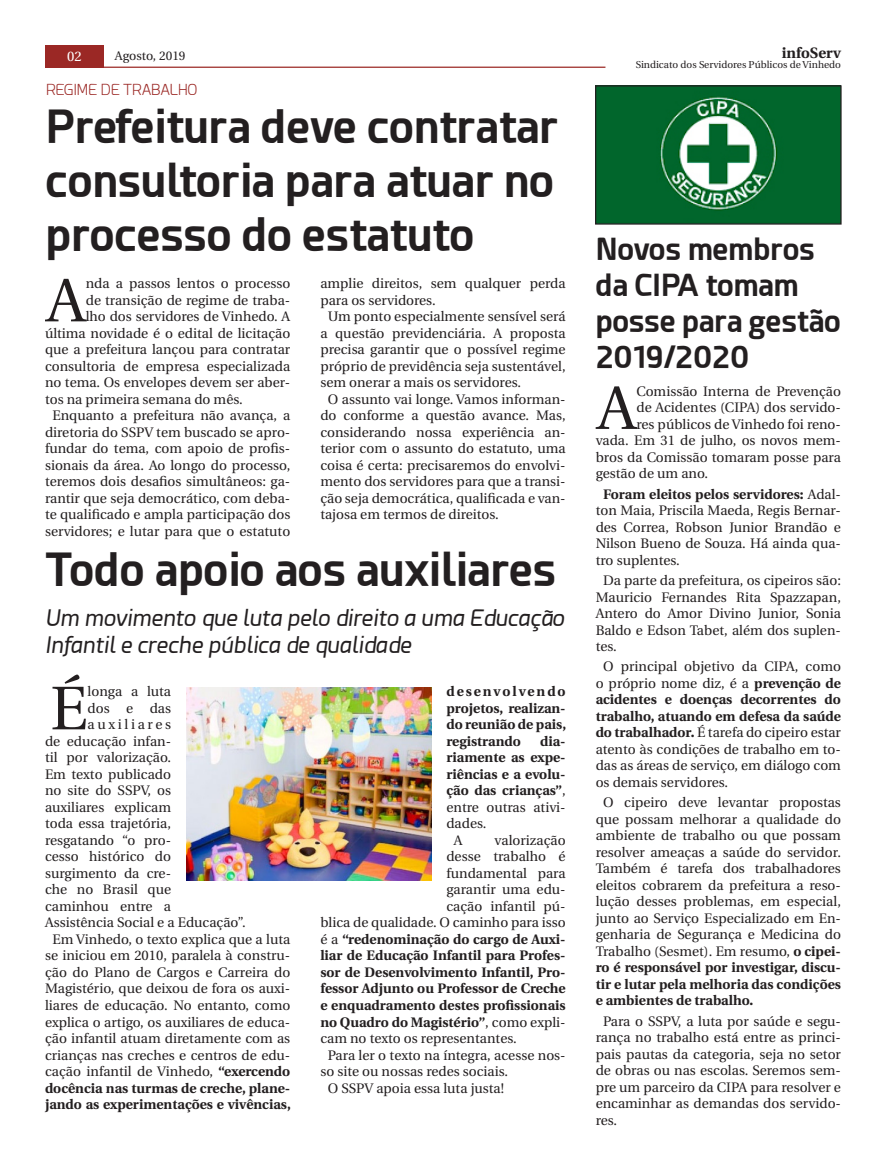
<style>
.page{position:relative;width:886px;height:1170px;background:#fff}
.page>*{position:absolute;margin:0;border:0;box-sizing:border-box;transform-origin:0 0}
.t1{font:61.5px "Heuristica";color:#231f20}
.t2{font:700 45px/54px "Esphimere";color:#231f20;text-align:justify}
.t3{font:700 30px/36px "Esphimere";color:#231f20}
.t4{font:italic 22.5px/27px "Esphimere";color:#231f20}
.t5{font:300 15px "Esphimere";color:#9b2825}
.t6{font:700 15px "Heuristica";color:#231f20}
.t7{font:13.75px/16.5px "Heuristica";color:#231f20;text-align:justify}
.t8{font:700 13.75px/16.5px "Heuristica";color:#231f20;text-align:justify}
.t9{font:13.75px "Heuristica";letter-spacing:.195em;color:#231f20}
.t10{font:13.75px "Heuristica";color:#fff}
.t11{font:12.5px "Heuristica";color:#231f20}
.t12{font:10px "Heuristica";color:#231f20}
.s1{font-weight:700}
.s2{font-weight:400}
</style>
<div class="page">
<div style="left:45px;top:45px;width:58px;height:22px;background:#9b2825"></div>
<hr style="left:45px;top:67px;width:560px;height:1px;background:#9b2825">
<img style="left:597px;top:87px;width:242px;height:135px">
<div style="left:595px;top:85px;width:246px;height:139px;border:1px solid #231f20"></div>
<img style="left:186px;top:687px;width:245px;height:192px">
<p class="t10" style="left:67px;top:46px;width:16px">02</p>
<p class="t11" style="left:115px;top:46px;width:72px">Agosto, 2019</p>
<p class="t5" style="left:46px;top:81px;width:153px">REGIME DE TRABALHO</p>
<p class="t2" style="left:46px;top:99px;width:514px">Prefeitura deve contratar consultoria para atuar no processo do estatuto</p>
<p class="t1" style="left:47px;top:253px;width:41px">A</p>
<p class="t7" style="left:86px;top:275px;width:206px">nda a passos lentos o processo</p>
<p class="t7" style="left:86px;top:292px;width:206px">de transição de regime de traba-</p>
<p class="t7" style="left:86px;top:308px;width:206px">lho dos servidores de Vinhedo. A</p>
<p class="t7" style="left:45px;top:325px;width:247px">última novidade é o edital de licitação</p>
<p class="t7" style="left:45px;top:341px;width:247px">que a prefeitura lançou para contratar</p>
<p class="t7" style="left:45px;top:358px;width:247px">consultoria de empresa especializada</p>
<p class="t7" style="left:45px;top:374px;width:247px">no tema. Os envelopes devem ser aber-</p>
<p class="t7" style="left:45px;top:391px;width:199px">tos na primeira semana do mês.</p>
<p class="t7" style="left:45px;top:407px;width:247px;text-align:center">Enquanto a prefeitura não avança, a diretoria do SSPV tem buscado se apro&shy;fundar do tema, com apoio de profis&shy;sionais da área. Ao longo do processo, teremos dois desafios simultâneos: ga&shy;rantir que seja democrático, com deba&shy;te qualificado e ampla participação dos servidores; e lutar para que o estatuto</p>
<p class="t7" style="left:320px;top:275px;width:247px">amplie direitos, sem qualquer perda para os servidores.</p>
<p class="t7" style="left:320px;top:308px;width:247px;text-indent:8px">Um ponto especialmente sensível será a questão previdenciária. A proposta precisa garantir que o possível regime próprio de previdência seja sustentável, sem onerar a mais os servidores.</p>
<p class="t7" style="left:320px;top:391px;width:247px;text-indent:8px">O assunto vai longe. Vamos informan&shy;do conforme a questão avance. Mas, considerando nossa experiência an&shy;terior com o assunto do estatuto, uma coisa é certa: precisaremos do envolvi&shy;mento dos servidores para que a transi&shy;ção seja democrática, qualificada e van&shy;tajosa em termos de direitos.</p>
<p class="t2" style="left:45px;top:542px;width:513px">Todo apoio aos auxiliares</p>
<p class="t4" style="left:45px;top:604px;width:521px">Um movimento que luta pelo direito a uma Educação<br>Infantil e creche pública de qualidade</p>
<p class="t1" style="left:50px;top:661px;width:39px">É</p>
<p class="t7" style="left:88px;top:683px;width:85px">longa a luta</p>
<p class="t7" style="left:88px;top:700px;width:85px">dos e das</p>
<p class="t9" style="left:88px;top:714px;width:85px">auxiliares</p>
<p class="t7" style="left:45px;top:733px;width:128px">de educação infan-</p>
<p class="t7" style="left:45px;top:749px;width:128px">til por valorização.</p>
<p class="t7" style="left:45px;top:766px;width:128px">Em texto publicado</p>
<p class="t7" style="left:45px;top:782px;width:128px">no site do SSPV, os</p>
<p class="t7" style="left:45px;top:799px;width:128px">auxiliares explicam</p>
<p class="t7" style="left:45px;top:815px;width:128px">toda essa trajetória,</p>
<p class="t7" style="left:45px;top:832px;width:128px">resgatando “o pro-</p>
<p class="t7" style="left:45px;top:848px;width:128px">cesso histórico do</p>
<p class="t7" style="left:45px;top:865px;width:128px">surgimento da cre-</p>
<p class="t7" style="left:45px;top:881px;width:128px">che no Brasil que</p>
<p class="t7" style="left:45px;top:898px;width:128px">caminhou entre a</p>
<p class="t7" style="left:45px;top:914px;width:202px">Assistência Social e a Educação”.</p>
<p class="t7" style="left:45px;top:931px;width:247px;text-align:center">Em Vinhedo, o texto explica que a luta se iniciou em 2010, paralela à constru&shy;ção do Plano de Cargos e Carreira do Magistério, que deixou de fora os auxi&shy;liares de educação. No entanto, como explica o artigo, os auxiliares de educa&shy;ção infantil atuam diretamente com as crianças nas creches e centros de edu&shy;cação infantil de Vinhedo, <span class="s1">“exercendo docência nas turmas de creche, plane&shy;jando as experimentações e vivências,</span></p>
<p class="t8" style="left:446px;top:682px;width:121px">desenvolvendo projetos, realizan&shy;do reunião de pais, registrando</p>
<p class="t8" style="left:446px;top:732px;width:121px;text-indent:94px">dia&shy;riamente as expe&shy;riências e a evolu&shy;ção das crianças”<span class="s2">, entre outras ativi&shy;dades.</span></p>
<p class="t7" style="left:454px;top:832px;width:10px">A</p>
<p class="t7" style="left:495px;top:832px;width:73px">valorização</p>
<p class="t7" style="left:446px;top:848px;width:121px">desse trabalho é</p>
<p class="t7" style="left:446px;top:865px;width:121px">fundamental para</p>
<p class="t7" style="left:446px;top:881px;width:121px">garantir uma edu-</p>
<p class="t7" style="left:446px;top:898px;width:121px">cação infantil pú-</p>
<p class="t7" style="left:320px;top:914px;width:247px">blica de qualidade. O caminho para isso</p>
<p class="t8" style="left:320px;top:930px;width:247px"><span class="s2">é a</span> “redenominação do cargo de Auxi-</p>
<p class="t8" style="left:320px;top:946px;width:247px">liar de Educação Infantil para Profes-</p>
<p class="t8" style="left:320px;top:963px;width:247px">sor de Desenvolvimento Infantil, Pro-</p>
<p class="t8" style="left:320px;top:979px;width:247px">fessor Adjunto ou Professor de Creche</p>
<p class="t8" style="left:320px;top:996px;width:247px">e enquadramento destes profissionais</p>
<p class="t8" style="left:320px;top:1012px;width:247px">no Quadro do Magistério”<span class="s2">, como expli-</span></p>
<p class="t7" style="left:320px;top:1030px;width:198px">cam no texto os representantes.</p>
<p class="t7" style="left:320px;top:1046px;width:247px;text-indent:8px">Para ler o texto na íntegra, acesse nos&shy;so site ou nossas redes sociais.</p>
<p class="t7" style="left:328px;top:1079px;width:178px">O SSPV apoia essa luta justa!</p>
<p class="t6" style="left:782px;top:40px;width:61px">infoServ</p>
<p class="t12" style="left:636px;top:57px;width:207px">Sindicato dos Servidores Públicos de Vinhedo</p>
<p class="t3" style="left:596px;top:230px;width:247px">Novos membros da CIPA tomam posse para gestão<br>2019/2020</p>
<p class="t1" style="left:597px;top:360px;width:41px">A</p>
<p class="t7" style="left:636px;top:383px;width:206px">Comissão Interna de Prevenção</p>
<p class="t7" style="left:636px;top:399px;width:206px">de Acidentes (CIPA) dos servido-</p>
<p class="t7" style="left:636px;top:416px;width:206px">res públicos de Vinhedo foi reno-</p>
<p class="t7" style="left:596px;top:432px;width:247px">vada. Em 31 de julho, os novos mem-</p>
<p class="t7" style="left:596px;top:449px;width:247px">bros da Comissão tomaram posse para</p>
<p class="t7" style="left:596px;top:465px;width:114px">gestão de um ano.</p>
<p class="t7" style="left:596px;top:486px;width:247px;text-indent:8px"><span class="s1">Foram eleitos pelos servidores:</span> Adal&shy;ton Maia, Priscila Maeda, Regis Bernar&shy;des Correa, Robson Junior Brandão e Nilson Bueno de Souza. Há ainda qua&shy;tro suplentes.</p>
<p class="t7" style="left:596px;top:572px;width:247px;text-indent:8px">Da parte da prefeitura, os cipeiros são:<br>Mauricio Fernandes Rita Spazzapan, Antero do Amor Divino Junior, Sonia Baldo e Edson Tabet, além dos suplen&shy;tes.</p>
<p class="t7" style="left:596px;top:658px;width:247px;text-indent:8px">O principal objetivo da CIPA, como o próprio nome diz, é a <span class="s1">prevenção de acidentes e doenças decorrentes do trabalho, atuando em defesa da saúde do trabalhador.</span> É tarefa do cipeiro estar atento às condições de trabalho em to&shy;das as áreas de serviço, em diálogo com os demais servidores.</p>
<p class="t7" style="left:596px;top:794px;width:247px;text-indent:8px">O cipeiro deve levantar propostas que possam melhorar a qualidade do ambiente de trabalho ou que possam resolver ameaças a saúde do servidor.<br>Também é tarefa dos trabalhadores eleitos cobrarem da prefeitura a reso&shy;lução desses problemas, em especial, junto ao Serviço Especializado em En&shy;genharia de Segurança e Medicina do Trabalho (Sesmet). Em resumo, <span class="s1">o cipei&shy;ro é responsável por investigar, discu&shy;tir e lutar pela melhoria das condições e ambientes de trabalho.</span></p>
<p class="t7" style="left:596px;top:1012px;width:247px;text-indent:8px">Para o SSPV, a luta por saúde e segu&shy;rança no trabalho está entre as princi&shy;pais pautas da categoria, seja no setor de obras ou nas escolas. Seremos sem&shy;pre um parceiro da CIPA para resolver e encaminhar as demandas dos servido&shy;res.</p>
</div>
